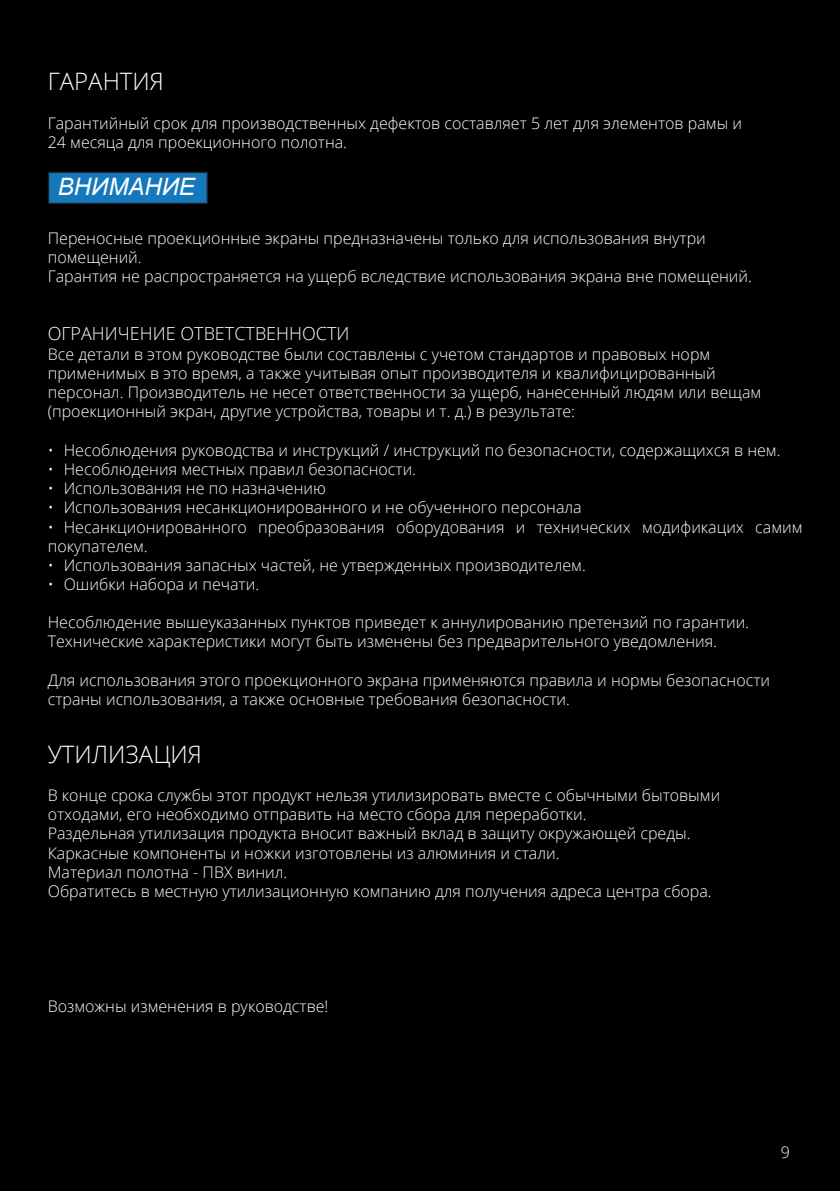
<style>
.page{position:relative;width:840px;height:1191px;background:#fff}
.page>*{position:absolute;margin:0;border:0;box-sizing:border-box;transform-origin:0 0}
.Allgemeines_Text{font:300 24px "Open Sans";color:#fff}
.t1{font:italic 24px "Arial";color:#fff}
.Allgemeines_Text-2{font:300 18px "Open Sans";color:#fff}
.Allgemeines_Text-3{font:300 16px/19.2px "Open Sans";color:#fff}
</style>
<div class="page">
<div style="left:0;top:0;width:839px;height:1191px;background:#000"></div>
<div style="left:48px;top:172px;width:159px;height:31px;background:#1378bc"></div>
<div style="left:48px;top:171px;width:160px;height:33px;border:1px solid #231f20"></div>
<p class="Allgemeines_Text" style="left:48px;top:65px;width:118px">ГАРАНТИЯ</p>
<p class="Allgemeines_Text-3" style="left:48px;top:113px;width:695px">Гарантийный срок для производственных дефектов составляет 5 лет для элементов рамы и</p>
<p class="Allgemeines_Text-3" style="left:48px;top:132px;width:301px">24 месяца для проекционного полотна.</p>
<p class="t1" style="left:58px;top:171px;width:138px">ВНИМАНИЕ</p>
<p class="Allgemeines_Text-3" style="left:48px;top:228px;width:659px">Переносные проекционные экраны предназначены только для использования внутри помещений.</p>
<p class="Allgemeines_Text-3" style="left:48px;top:267px;width:705px">Гарантия не распространяется на ущерб вследствие использования экрана вне помещений.</p>
<p class="Allgemeines_Text-2" style="left:48px;top:321px;width:303px">ОГРАНИЧЕНИЕ ОТВЕТСТВЕННОСТИ</p>
<p class="Allgemeines_Text-3" style="left:48px;top:344px;width:714px">Все детали в этом руководстве были составлены с учетом стандартов и правовых норм применимых в это время, а также учитывая опыт производителя и квалифицированный персонал. Производитель не несет ответственности за ущерб, нанесенный людям или вещам (проекционный экран, другие устройства, товары и т. д.) в результате:</p>
<p class="Allgemeines_Text-3" style="left:48px;top:440px;width:734px">• Несоблюдения руководства и инструкций / инструкций по безопасности, содержащихся в нем.</p>
<p class="Allgemeines_Text-3" style="left:48px;top:459px;width:369px">• Несоблюдения местных правил безопасности.</p>
<p class="Allgemeines_Text-3" style="left:48px;top:478px;width:279px">• Использования не по назначению</p>
<p class="Allgemeines_Text-3" style="left:48px;top:497px;width:535px">• Использования несанкционированного и не обученного персонала</p>
<p class="Allgemeines_Text-3" style="left:48px;top:517px;width:756px">• Несанкционированного преобразования оборудования и технических модификацих самим покупателем.</p>
<p class="Allgemeines_Text-3" style="left:48px;top:555px;width:539px">• Использования запасных частей, не утвержденных производителем.</p>
<p class="Allgemeines_Text-3" style="left:48px;top:574px;width:213px">• Ошибки набора и печати.</p>
<p class="Allgemeines_Text-3" style="left:48px;top:612px;width:702px">Несоблюдение вышеуказанных пунктов приведет к аннулированию претензий по гарантии.</p>
<p class="Allgemeines_Text-3" style="left:48px;top:631px;width:670px">Технические характеристики могут быть изменены без предварительного уведомления.</p>
<p class="Allgemeines_Text-3" style="left:48px;top:670px;width:723px">Для использования этого проекционного экрана применяются правила и нормы безопасности страны использования, а также основные требования безопасности.</p>
<p class="Allgemeines_Text" style="left:48px;top:737px;width:156px">УТИЛИЗАЦИЯ</p>
<p class="Allgemeines_Text-3" style="left:48px;top:785px;width:673px">В конце срока службы этот продукт нельзя утилизировать вместе с обычными бытовыми отходами, его необходимо отправить на место сбора для переработки.</p>
<p class="Allgemeines_Text-3" style="left:48px;top:823px;width:644px">Раздельная утилизация продукта вносит важный вклад в защиту окружающей среды.</p>
<p class="Allgemeines_Text-3" style="left:48px;top:843px;width:513px">Каркасные компоненты и ножки изготовлены из алюминия и стали.</p>
<p class="Allgemeines_Text-3" style="left:48px;top:862px;width:241px">Материал полотна - ПВХ винил.</p>
<p class="Allgemeines_Text-3" style="left:48px;top:881px;width:665px">Обратитесь в местную утилизационную компанию для получения адреса центра сбора.</p>
<p class="Allgemeines_Text-3" style="left:48px;top:996px;width:282px">Возможны изменения в руководстве!</p>
<p class="Allgemeines_Text-3" style="left:780px;top:1142px;width:11px">9</p>
</div>
